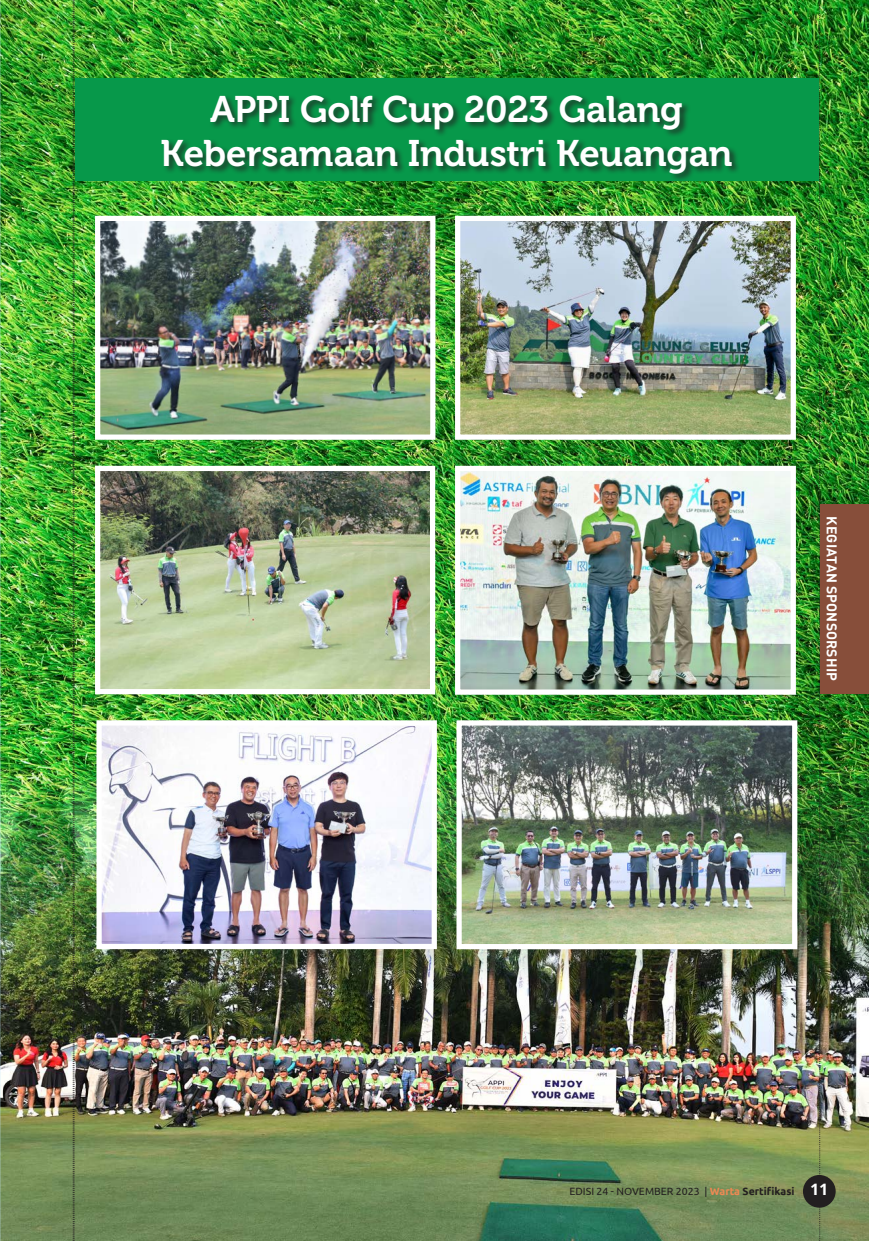
<style>
.page{position:relative;width:869px;height:1241px;background:#fff}
.page>*{position:absolute;margin:0;border:0;box-sizing:border-box;transform-origin:0 0}
.t1{font:36.75px/43.8px "Museo 700";letter-spacing:-.01em;color:#fff;text-align:center}
.t2{font:700 14px "DIN Pro";letter-spacing:.01em;color:#fff}
.t3{font:10.5px "Ubuntu";color:#231f20}
.s1{font-weight:700;color:#ee8953}
.s2{font-weight:700}
.s3{font-family:"Droid Sans";font-weight:700;font-size:15.75px;color:#fff}
</style>
<div class="page">
<img style="left:0;top:0;width:868px;height:747px">
<img style="left:461px;top:222px;width:328px;height:211px">
<div style="left:455px;top:216px;width:340px;height:223px;border:5px solid #fff"></div>
<img style="left:0;top:747px;width:868px;height:493px">
<img style="left:101px;top:471px;width:328px;height:217px">
<div style="left:95px;top:465px;width:340px;height:229px;border:5px solid #fff"></div>
<img style="left:101px;top:222px;width:328px;height:211px">
<div style="left:95px;top:216px;width:340px;height:223px;border:5px solid #fff"></div>
<img style="left:461px;top:471px;width:328px;height:217px">
<div style="left:455px;top:465px;width:340px;height:229px;border:5px solid #fff"></div>
<div style="left:75px;top:78px;width:743px;height:103px;background:#07984a"></div>
<div style="left:160px;top:94px;width:579px;height:88px;background:#231f20;opacity:.75"></div>
<img style="left:102px;top:726px;width:328px;height:216px">
<div style="left:96px;top:720px;width:340px;height:228px;border:5px solid #fff"></div>
<img style="left:462px;top:726px;width:329px;height:217px">
<div style="left:456px;top:720px;width:341px;height:229px;border:5px solid #fff"></div>
<svg style="left:819px;top:0;width:1px;height:1241px"></svg>
<div style="left:802px;top:1174px;width:33px;height:33px;background:#231f20;border-radius:50%"></div>
<div style="left:819px;top:504px;width:49px;height:189px;background:#874e3a"></div>
<img style="left:73px;top:0;width:2px;height:1241px">
<p class="t1" style="left:160px;top:88px;width:573px">APPI Golf Cup 2023 Galang<br>Kebersamaan Industri Keuangan</p>
<p class="t2" style="left:840px;top:516px;width:166px;rotate:90deg">KEGIATAN SPONSORSHIP</p>
<p class="t3" style="left:569px;top:1184px;width:260px">EDISI 24 - NOVEMBER 2023 | <span class="s1">Warta</span> <span class="s2">Sertifikasi</span> <span class="s3">11</span></p>
</div>
